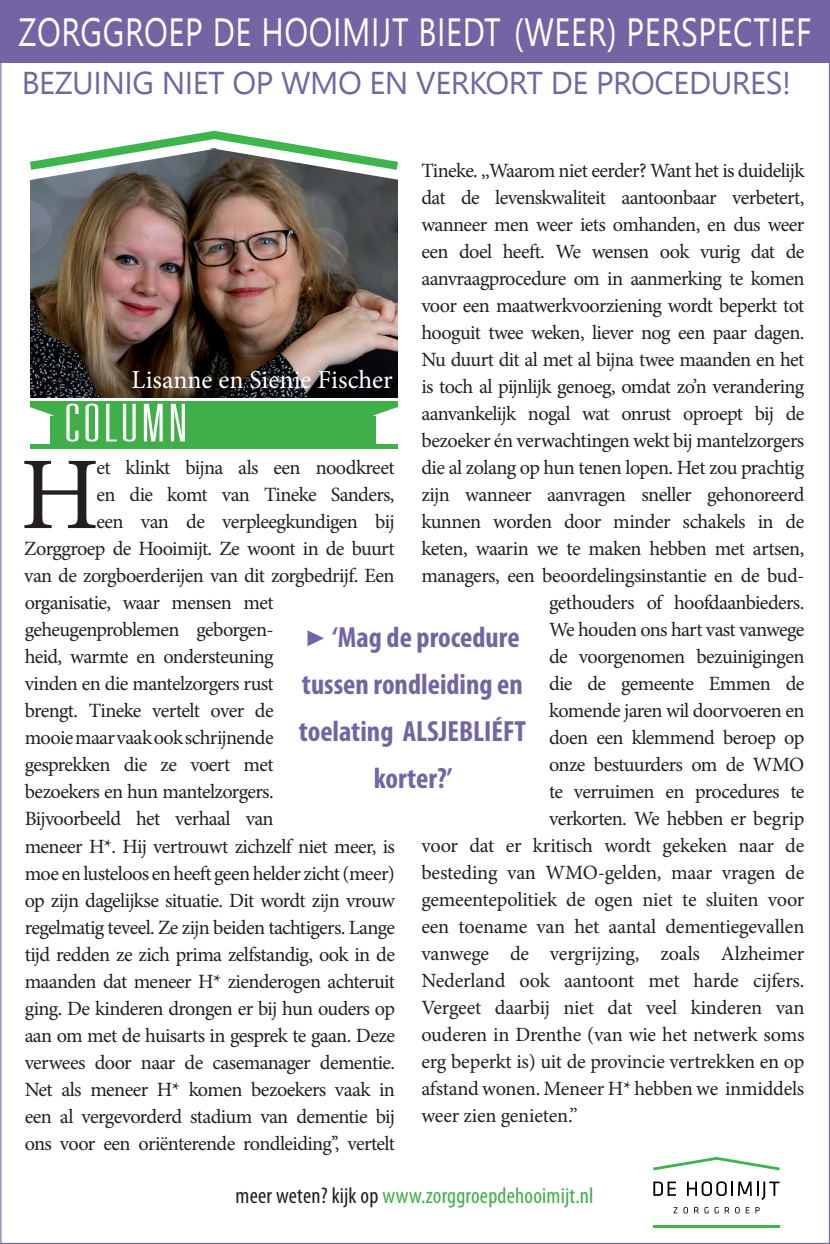
<style>
.page{position:relative;width:830px;height:1244px;background:#fff}
.page>*{position:absolute;margin:0;border:0;box-sizing:border-box;transform-origin:0 0}
.t1{font:103.27px "Minion Pro";color:#231f20}
.t2{font:52.2px "Universal Accreditation";letter-spacing:.05em;color:#fff;scale:1.36 1}
.t3{font:700 condensed 29.25px/47.2px "Myriad Pro";color:#7364a3;text-align:center}
.t4{font:25.88px "Minion Pro";color:#fff}
.t5{font:condensed 22.5px "Myriad Pro";letter-spacing:.01em;color:#40ae49}
.t6{font:20.25px/27px "Minion Pro";letter-spacing:-.03em;color:#231f20;text-align:justify}
.s1{font-family:"Minion Pro";font-weight:400;font-stretch:normal;font-size:33.75px}
.s2{color:#231f20}
</style>
<div class="page">
<img style="left:30px;top:181px;width:367px;height:217px">
<div style="left:30px;top:401px;width:367px;height:47px;background:#40ae49"></div>
<div style="left:0;top:0;width:829px;height:62px;background:#7364a3"></div>
<div style="left:10px;top:415px;width:40px;height:28px;background:#fff"></div>
<svg style="left:30px;top:407px;width:25px;height:9px"></svg>
<svg style="left:653px;top:1157px;width:126px;height:13px"></svg>
<hr style="left:653px;top:1224px;width:126px;height:3px;background:#3cb54c">
<svg style="left:673px;top:1207px;width:4px;height:6px"></svg>
<svg style="left:683px;top:1207px;width:4px;height:6px"></svg>
<svg style="left:694px;top:1207px;width:4px;height:6px"></svg>
<svg style="left:704px;top:1207px;width:4px;height:6px"></svg>
<svg style="left:714px;top:1207px;width:4px;height:6px"></svg>
<svg style="left:724px;top:1207px;width:15px;height:6px"></svg>
<svg style="left:745px;top:1207px;width:4px;height:6px"></svg>
<svg style="left:755px;top:1207px;width:4px;height:6px"></svg>
<svg style="left:653px;top:1181px;width:22px;height:15px"></svg>
<svg style="left:687px;top:1181px;width:92px;height:19px"></svg>
<svg style="left:30px;top:130px;width:368px;height:51px"></svg>
<div style="left:376px;top:415px;width:41px;height:28px;background:#fff"></div>
<svg style="left:373px;top:407px;width:25px;height:9px"></svg>
<p class="t6" style="left:421px;top:157px;width:384px;text-align:right">Tineke. ,,Waarom niet eerder? Want het is duidelijk dat de levenskwaliteit aantoonbaar verbetert, wanneer men weer iets omhanden, en dus weer een doel heeft. We wensen ook vurig dat de aanvraagprocedure om in aanmerking te komen voor een maatwerkvoorziening wordt beperkt tot hooguit twee weken, liever nog een paar dagen.<br>Nu duurt dit al met al bijna twee maanden en het is toch al pijnlijk genoeg, omdat zo’n verandering aanvankelijk nogal wat onrust oproept bij de bezoeker én verwachtingen wekt bij mantelzorgers die al zolang op hun tenen lopen. Het zou prachtig zijn wanneer aanvragen sneller gehonoreerd kunnen worden door minder schakels in de keten, waarin we te maken hebben met artsen, managers, een beoordelingsinstantie en de bud&shy;gethouders of hoofdaanbieders.<br>We houden ons hart vast vanwege<br>de voorgenomen bezuinigingen<br>die de gemeente Emmen de<br>komende jaren wil doorvoeren en<br>doen een klemmend beroep op<br>onze bestuurders om de WMO<br>te verruimen en procedures te<br>verkorten. We hebben er begrip</p>
<p class="t4" style="left:132px;top:362px;width:262px">Lisanne en Sienie Fischer</p>
<h2 class="t2" style="left:65px;top:399px;width:91px">COLUMN</h2>
<h1 class="t1" style="left:20px;top:426px;width:81px">H</h1>
<p class="t6" style="left:96px;top:454px;width:299px">et klinkt bijna als een noodkreet</p>
<p class="t6" style="left:96px;top:481px;width:299px">en die komt van Tineke Sanders,</p>
<p class="t6" style="left:96px;top:508px;width:299px">een van de verpleegkundigen bij</p>
<p class="t6" style="left:24px;top:535px;width:371px">Zorggroep de Hooimijt. Ze woont in de buurt</p>
<p class="t6" style="left:24px;top:562px;width:371px">van de zorgboerderijen van dit zorgbedrijf. Een</p>
<p class="t6" style="left:25px;top:589px;width:250px">organisatie, waar mensen met</p>
<p class="t6" style="left:25px;top:616px;width:250px">geheugenproblemen geborgen-</p>
<p class="t6" style="left:25px;top:643px;width:250px">heid, warmte en ondersteuning</p>
<p class="t6" style="left:25px;top:670px;width:250px">vinden en die mantelzorgers rust</p>
<p class="t6" style="left:25px;top:697px;width:250px">brengt. Tineke vertelt over de</p>
<p class="t6" style="left:25px;top:724px;width:250px">mooie maar vaak ook schrijnende</p>
<p class="t6" style="left:25px;top:751px;width:250px">gesprekken die ze voert met</p>
<p class="t6" style="left:25px;top:778px;width:250px">bezoekers en hun mantelzorgers.</p>
<p class="t6" style="left:25px;top:805px;width:250px">Bijvoorbeeld het verhaal van</p>
<h3 class="t3" style="left:299px;top:612px;width:229px"><span class="s1">▶</span> ‘Mag de procedure tussen rondleiding en toelating ALSJEBLIÉFT korter?’</h3>
<p class="t6" style="left:25px;top:833px;width:371px">meneer H*. Hij vertrouwt zichzelf niet meer, is moe en lusteloos en heeft geen helder zicht (meer) op zijn dagelijkse situatie. Dit wordt zijn vrouw regelmatig teveel. Ze zijn beiden tachtigers. Lange tijd redden ze zich prima zelfstandig, ook in de maanden dat meneer H* zienderogen achteruit ging. De kinderen drongen er bij hun ouders op aan om met de huisarts in gesprek te gaan. Deze verwees door naar de casemanager dementie.<br>Net als meneer H* komen bezoekers vaak in een al vergevorderd stadium van dementie bij ons voor een oriënterende rondleiding’’, vertelt</p>
<p class="t6" style="left:421px;top:832px;width:384px">voor dat er kritisch wordt gekeken naar de besteding van WMO-gelden, maar vragen de gemeentepolitiek de ogen niet te sluiten voor een toename van het aantal dementiegevallen vanwege de vergrijzing, zoals Alzheimer Nederland ook aantoont met harde cijfers.<br>Vergeet daarbij niet dat veel kinderen van ouderen in Drenthe (van wie het netwerk soms erg beperkt is) uit de provincie vertrekken en op afstand wonen. Meneer H* hebben we inmiddels weer zien genieten.’’</p>
<p class="t5" style="left:235px;top:1181px;width:359px"><span class="s2">meer weten? kijk op</span> www.zorggroepdehooimijt.nl</p>
</div>
